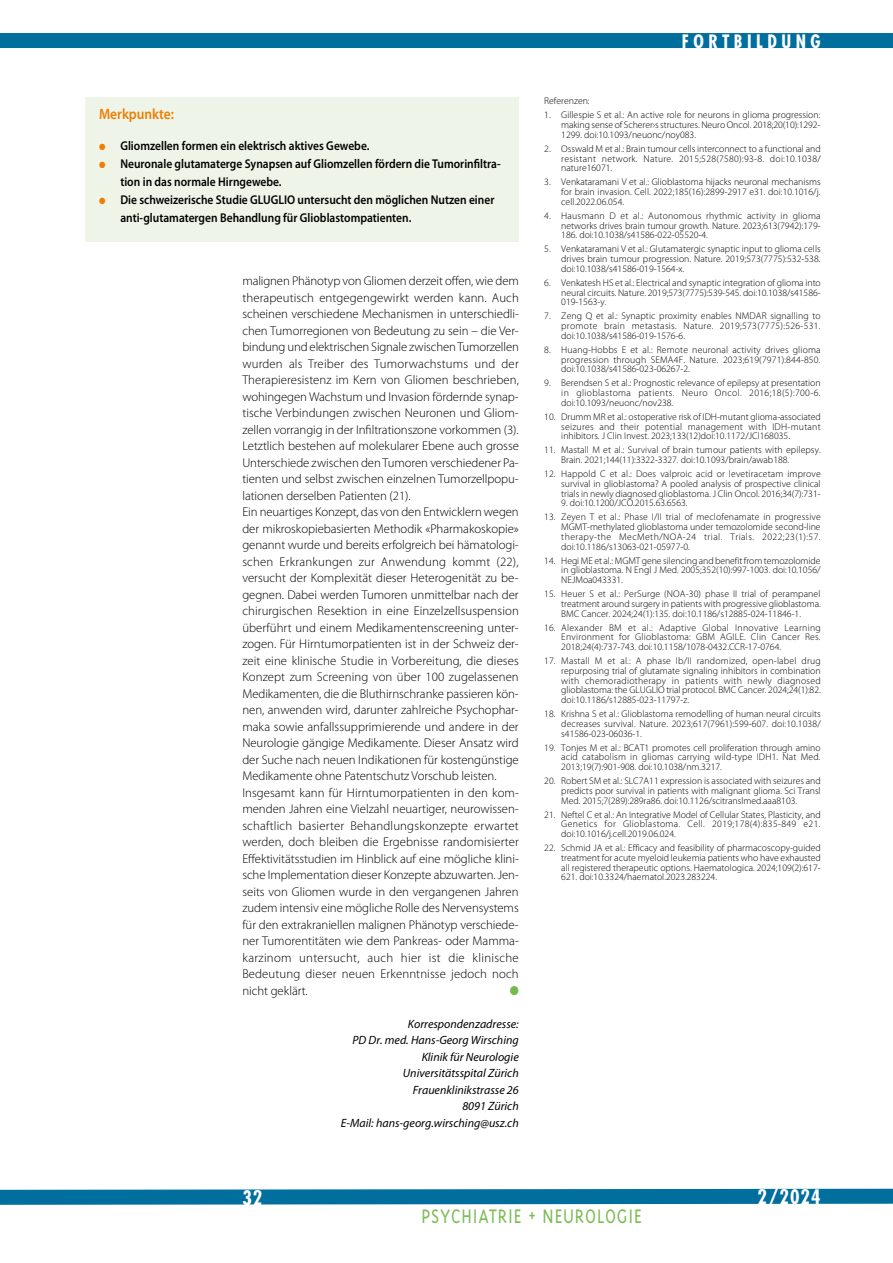
<style>
.page{position:relative;width:893px;height:1263px;background:#fff}
.page>*{position:absolute;margin:0;border:0;box-sizing:border-box;transform-origin:0 0}
.t1{font:300 22.5px "Triplex";letter-spacing:.04em;color:#7ebc56;scale:.88 1}
.t2{font:700 condensed 19.5px "Futura";letter-spacing:.05em;color:#fff}
.t3{font:700 condensed 18px "Futura";letter-spacing:.25em;color:#fff}
.t4{font:600 15px "Myriad Pro";color:#ef7d00;scale:.9 1}
.t5{font:300 12.75px/16.5px "Myriad Pro";color:#000}
.t6{font:600 12.75px/18px "Myriad Pro";color:#000;scale:.9 1}
.t7{font:12.75px "Zapf Dingbats";color:#75b94e;scale:.9 1}
.t8{font:italic 12px/16.5px "Myriad Pro";color:#000;text-align:right}
.t9{font:300 9.75px/9.8px "Myriad Pro";color:#000;text-align:justify}
.s1{color:#ef7d00}
</style>
<div class="page">
<div style="left:0;top:33px;width:893px;height:15px;background:#006f9e"></div>
<svg style="left:0;top:1188px;width:893px;height:17px;background:#1d7fa9"></svg>
<div style="left:85px;top:98px;width:434px;height:144px;background:#eef5e8"></div>
<h3 class="t4" style="left:99px;top:106px;width:85px">Merkpunkte:</h3>
<h3 class="t6" style="left:99px;top:137px;width:302px"><span class="s1">●</span> Gliomzellen formen ein elektrisch aktives Gewebe.</h3>
<h3 class="t6" style="left:120px;top:155px;width:424px;text-indent:-21px"><span class="s1">●</span> Neuronale glutamaterge Synapsen auf Gliomzellen fördern die Tumorinfiltra&shy;tion in das normale Hirngewebe.</h3>
<h3 class="t6" style="left:120px;top:191px;width:417px;text-indent:-21px"><span class="s1">●</span> Die schweizerische Studie GLUGLIO untersucht den möglichen Nutzen einer anti-glutamatergen Behandlung für Glioblastompatienten.</h3>
<p class="t5" style="left:242px;top:273px;width:278px">malignen Phänotyp von Gliomen derzeit offen, wie dem therapeutisch entgegengewirkt werden kann. Auch scheinen verschiedene Mechanismen in unterschiedli&shy;chen Tumorregionen von Bedeutung zu sein – die Ver&shy;bindung und elektrischen Signale zwischen Tumorzellen wurden als Treiber des Tumorwachstums und der Therapieresistenz im Kern von Gliomen beschrieben, wohingegen Wachstum und Invasion fördernde synap&shy;tische Verbindungen zwischen Neuronen und Gliom&shy;zellen vorrangig in der Infiltrationszone vorkommen (3).<br>Letztlich bestehen auf molekularer Ebene auch grosse Unterschiede zwischen den Tumoren verschiedener Pa&shy;tienten und selbst zwischen einzelnen Tumorzellpopu&shy;lationen derselben Patienten (21).<br>Ein neuartiges Konzept, das von den Entwicklern wegen der mikroskopiebasierten Methodik «Pharmakoskopie» genannt wurde und bereits erfolgreich bei hämatologi&shy;schen Erkrankungen zur Anwendung kommt (22), versucht der Komplexität dieser Heterogenität zu be&shy;gegnen. Dabei werden Tumoren unmittelbar nach der chirurgischen Resektion in eine Einzelzellsuspension überführt und einem Medikamentenscreening unter&shy;zogen. Für Hirntumorpatienten ist in der Schweiz der&shy;zeit eine klinische Studie in Vorbereitung, die dieses Konzept zum Screening von über 100 zugelassenen Medikamenten, die die Bluthirnschranke passieren kön&shy;nen, anwenden wird, darunter zahlreiche Psychophar&shy;maka sowie anfallssupprimierende und andere in der Neurologie gängige Medikamente. Dieser Ansatz wird der Suche nach neuen Indikationen für kostengünstige Medikamente ohne Patentschutz Vorschub leisten.<br>Insgesamt kann für Hirntumorpatienten in den kom&shy;menden Jahren eine Vielzahl neuartiger, neurowissen&shy;schaftlich basierter Behandlungskonzepte erwartet werden, doch bleiben die Ergebnisse randomisierter Effektivitätsstudien im Hinblick auf eine mögliche klini&shy;sche Implementation dieser Konzepte abzuwarten. Jen&shy;seits von Gliomen wurde in den vergangenen Jahren zudem intensiv eine mögliche Rolle des Nervensystems für den extrakraniellen malignen Phänotyp verschiede&shy;ner Tumorentitäten wie dem Pankreas- oder Mamma&shy;karzinom untersucht, auch hier ist die klinische Bedeutung dieser neuen Erkenntnisse jedoch noch nicht geklärt.</p>
<h3 class="t7" style="left:510px;top:984px;width:12px">●</h3>
<p class="t8" style="left:341px;top:1016px;width:179px">Korrespondenzadresse:<br>PD Dr. med. Hans-Georg Wirsching<br>Klinik für Neurologie<br>Universitätsspital Zürich<br>Frauenklinikstrasse 26<br>8091 Zürich<br>E-Mail: hans-georg.wirsching@usz.ch</p>
<h3 class="t3" style="left:682px;top:30px;width:140px">FORTBILDUNG</h3>
<p class="t9" style="left:544px;top:96px;width:47px">Referenzen:</p>
<p class="t9" style="left:561px;top:110px;width:261px;text-indent:-17px">1. Gillespie S et al.: An active role for neurons in glioma progression: making sense of Scherer›s structures. Neuro Oncol. 2018;20(10):1292- 1299. doi:10.1093/neuonc/noy083.</p>
<p class="t9" style="left:561px;top:144px;width:261px;text-indent:-17px">2. Osswald M et al.: Brain tumour cells interconnect to a functional and resistant network. Nature. 2015;528(7580):93-8. doi:10.1038/ nature16071.</p>
<p class="t9" style="left:561px;top:177px;width:261px;text-indent:-17px">3. Venkataramani V et al.: Glioblastoma hijacks neuronal mechanisms for brain invasion. Cell. 2022;185(16):2899-2917 e31. doi:10.1016/j. cell.2022.06.054.</p>
<p class="t9" style="left:561px;top:211px;width:261px;text-indent:-17px">4. Hausmann D et al.: Autonomous rhythmic activity in glioma networks drives brain tumour growth. Nature. 2023;613(7942):179- 186. doi:10.1038/s41586-022-05520-4.</p>
<p class="t9" style="left:561px;top:244px;width:261px;text-indent:-17px">5. Venkataramani V et al.: Glutamatergic synaptic input to glioma cells drives brain tumour progression. Nature. 2019;573(7775):532-538. doi:10.1038/s41586-019-1564-x.</p>
<p class="t9" style="left:561px;top:278px;width:261px;text-indent:-17px">6. Venkatesh HS et al.: Electrical and synaptic integration of glioma into neural circuits. Nature. 2019;573(7775):539-545. doi:10.1038/s41586- 019-1563-y.</p>
<p class="t9" style="left:561px;top:311px;width:261px;text-indent:-17px">7. Zeng Q et al.: Synaptic proximity enables NMDAR signalling to promote brain metastasis. Nature. 2019;573(7775):526-531. doi:10.1038/s41586-019-1576-6.</p>
<p class="t9" style="left:561px;top:345px;width:261px;text-indent:-17px">8. Huang-Hobbs E et al.: Remote neuronal activity drives glioma progression through SEMA4F. Nature. 2023;619(7971):844-850. doi:10.1038/s41586-023-06267-2.</p>
<p class="t9" style="left:561px;top:378px;width:261px;text-indent:-17px">9. Berendsen S et al.: Prognostic relevance of epilepsy at presentation in glioblastoma patients. Neuro Oncol. 2016;18(5):700-6. doi:10.1093/neuonc/nov238.</p>
<p class="t9" style="left:561px;top:412px;width:261px;text-indent:-17px">10. Drumm MR et al.: ostoperative risk of IDH-mutant glioma-associated seizures and their potential management with IDH-mutant inhibitors. J Clin Invest. 2023;133(12)doi:10.1172/JCI168035.</p>
<p class="t9" style="left:561px;top:445px;width:261px;text-indent:-17px">11. Mastall M et al.: Survival of brain tumour patients with epilepsy.<br>Brain. 2021;144(11):3322-3327. doi:10.1093/brain/awab188.</p>
<p class="t9" style="left:561px;top:469px;width:261px;text-indent:-17px">12. Happold C et al.: Does valproic acid or levetiracetam improve survival in glioblastoma? A pooled analysis of prospective clinical trials in newly diagnosed glioblastoma. J Clin Oncol. 2016;34(7):731-</p>
<p class="t9" style="left:561px;top:498px;width:128px">9. doi:10.1200/JCO.2015.63.6563.</p>
<p class="t9" style="left:561px;top:512px;width:261px;text-indent:-17px">13. Zeyen T et al.: Phase I/II trial of meclofenamate in progressive MGMT-methylated glioblastoma under temozolomide second-line therapy-the MecMeth/NOA-24 trial. Trials. 2022;23(1):57. doi:10.1186/s13063-021-05977-0.</p>
<p class="t9" style="left:561px;top:556px;width:261px;text-indent:-17px">14. Hegi ME et al.: MGMT gene silencing and benefit from temozolomide in glioblastoma. N Engl J Med. 2005;352(10):997-1003. doi:10.1056/ NEJMoa043331.</p>
<p class="t9" style="left:561px;top:589px;width:261px;text-indent:-17px">15. Heuer S et al.: PerSurge (NOA-30) phase II trial of perampanel treatment around surgery in patients with progressive glioblastoma.<br>BMC Cancer. 2024;24(1):135. doi:10.1186/s12885-024-11846-1.</p>
<p class="t9" style="left:561px;top:623px;width:261px;text-indent:-17px">16. Alexander BM et al.: Adaptive Global Innovative Learning Environment for Glioblastoma: GBM AGILE. Clin Cancer Res.<br>2018;24(4):737-743. doi:10.1158/1078-0432.CCR-17-0764.</p>
<p class="t9" style="left:561px;top:656px;width:261px;text-indent:-17px">17. Mastall M et al.: A phase Ib/II randomized, open-label drug repurposing trial of glutamate signaling inhibitors in combination with chemoradiotherapy in patients with newly diagnosed glioblastoma: the GLUGLIO trial protocol. BMC Cancer. 2024;24(1):82. doi:10.1186/s12885-023-11797-z.</p>
<p class="t9" style="left:561px;top:709px;width:261px;text-indent:-17px">18. Krishna S et al.: Glioblastoma remodelling of human neural circuits decreases survival. Nature. 2023;617(7961):599-607. doi:10.1038/ s41586-023-06036-1.</p>
<p class="t9" style="left:561px;top:743px;width:261px;text-indent:-17px">19. Tonjes M et al.: BCAT1 promotes cell proliferation through amino acid catabolism in gliomas carrying wild-type IDH1. Nat Med.<br>2013;19(7):901-908. doi:10.1038/nm.3217.</p>
<p class="t9" style="left:561px;top:776px;width:261px;text-indent:-17px">20. Robert SM et al.: SLC7A11 expression is associated with seizures and predicts poor survival in patients with malignant glioma. Sci Transl Med. 2015;7(289):289ra86. doi:10.1126/scitranslmed.aaa8103.</p>
<p class="t9" style="left:561px;top:810px;width:261px;text-indent:-17px">21. Neftel C et al.: An Integrative Model of Cellular States, Plasticity, and Genetics for Glioblastoma. Cell. 2019;178(4):835-849 e21. doi:10.1016/j.cell.2019.06.024.</p>
<p class="t9" style="left:561px;top:843px;width:261px;text-indent:-17px">22. Schmid JA et al.: Efficacy and feasibility of pharmacoscopy-guided treatment for acute myeloid leukemia patients who have exhausted all registered therapeutic options. Haematologica. 2024;109(2):617- 621. doi:10.3324/haematol.2023.283224.</p>
<h2 class="t2" style="left:242px;top:1185px;width:22px">32</h2>
<h2 class="t2" style="left:757px;top:1184px;width:65px">2/2024</h2>
<h1 class="t1" style="left:421px;top:1203px;width:252px">PSYCHIATRIE + NEUROLOGIE</h1>
</div>
